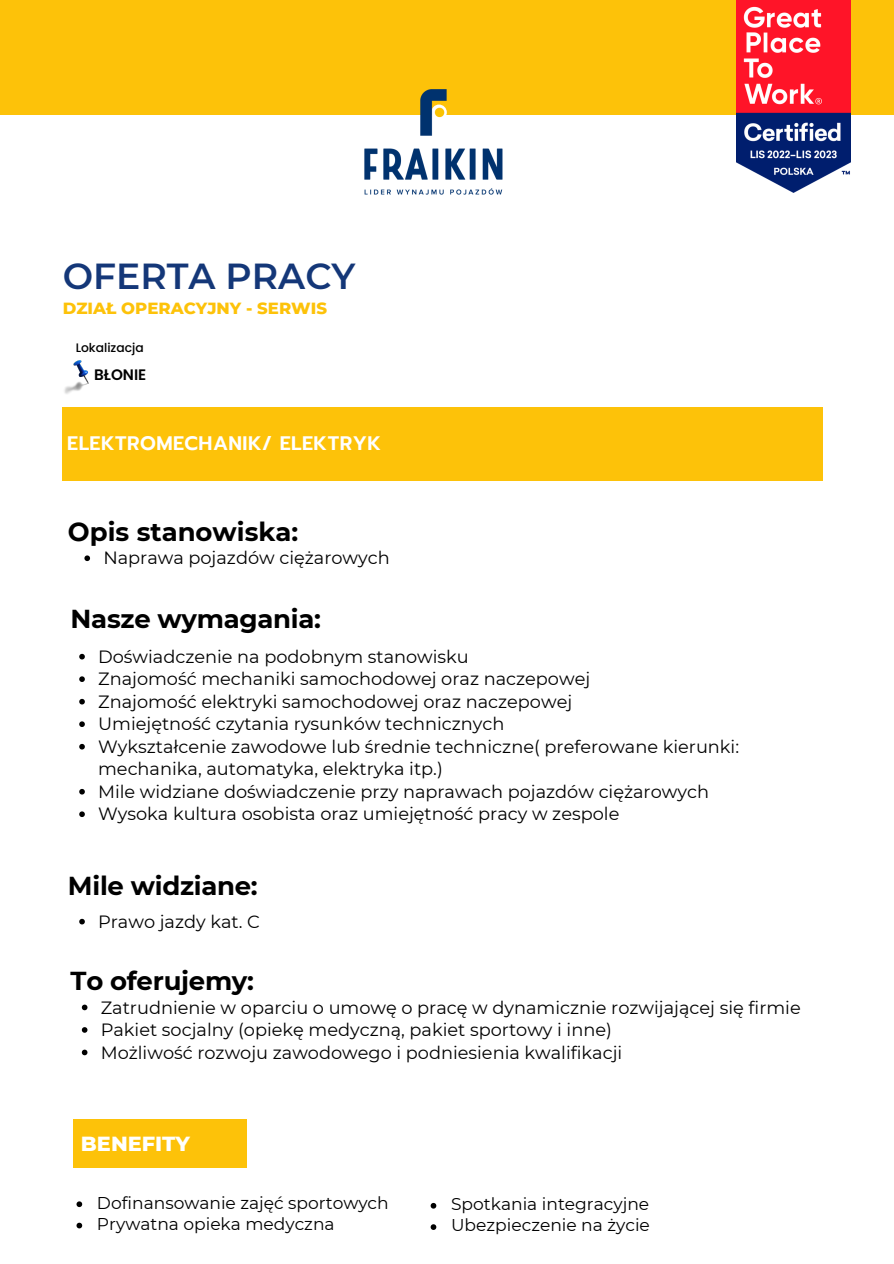
<style>
.page{position:relative;width:894px;height:1264px;background:#fff}
.page>*{position:absolute;margin:0;border:0;box-sizing:border-box;transform-origin:0 0}
.t1{font:600 36.15px "Montserrat";color:#143778}
.t2{font:700 25.95px "Montserrat";letter-spacing:-.01em;color:#000}
.t3{font:800 20.85px "Montserrat";color:#fff}
.t4{font:600 19.5px "Prompt";letter-spacing:.025em;color:#fff}
.t5{font:17.7px/22.5px "Montserrat";color:#000}
.t6{font:17.1px "Montserrat";color:#000}
.t7{font:800 16.5px "Montserrat";color:#fdc209}
.t8{font:600 15.15px "Poppins";color:#000}
.t9{font:500 12.3px "Poppins";color:#000}
</style>
<div class="page">
<div style="left:0;top:0;width:893px;height:114px;background:#fdc209"></div>
<div style="left:63px;top:407px;width:759px;height:74px;background:#fdc209"></div>
<img style="left:338px;top:89px;width:190px;height:106px">
<img style="left:736px;top:0;width:113px;height:192px">
<svg style="left:84px;top:555px;width:6px;height:6px"></svg>
<svg style="left:79px;top:654px;width:6px;height:5px"></svg>
<svg style="left:79px;top:676px;width:6px;height:6px"></svg>
<svg style="left:79px;top:699px;width:6px;height:5px"></svg>
<svg style="left:79px;top:721px;width:6px;height:6px"></svg>
<svg style="left:79px;top:744px;width:6px;height:5px"></svg>
<svg style="left:79px;top:789px;width:6px;height:5px"></svg>
<svg style="left:79px;top:811px;width:6px;height:6px"></svg>
<svg style="left:82px;top:1004px;width:5px;height:6px"></svg>
<svg style="left:82px;top:1027px;width:5px;height:5px"></svg>
<svg style="left:82px;top:1049px;width:5px;height:6px"></svg>
<img style="left:64px;top:360px;width:25px;height:34px">
<svg style="left:79px;top:918px;width:6px;height:6px"></svg>
<div style="left:73px;top:1119px;width:173px;height:48px;background:#fdc209"></div>
<svg style="left:76px;top:1201px;width:6px;height:5px"></svg>
<svg style="left:76px;top:1222px;width:6px;height:6px"></svg>
<svg style="left:430px;top:1202px;width:6px;height:6px"></svg>
<svg style="left:430px;top:1224px;width:6px;height:5px"></svg>
<p class="t1" style="left:63px;top:254px;width:294px">OFERTA PRACY</p>
<p class="t7" style="left:63px;top:298px;width:266px">DZIAŁ OPERACYJNY - SERWIS</p>
<h2 class="t9" style="left:76px;top:339px;width:69px">Lokalizacja</h2>
<p class="t8" style="left:94px;top:363px;width:54px">BŁONIE</p>
<p class="t4" style="left:67px;top:429px;width:315px">ELEKTROMECHANIK/ ELEKTRYK</p>
<p class="t2" style="left:68px;top:515px;width:232px">Opis stanowiska:</p>
<h4 class="t5" style="left:103px;top:547px;width:288px">Naprawa pojazdów ciężarowych</h4>
<p class="t2" style="left:71px;top:602px;width:252px">Nasze wymagania:</p>
<p class="t5" style="left:98px;top:645px;width:372px">Doświadczenie na podobnym stanowisku</p>
<p class="t5" style="left:98px;top:667px;width:493px">Znajomość mechaniki samochodowej oraz naczepowej</p>
<h6 class="t5" style="left:98px;top:690px;width:475px">Znajomość elektryki samochodowej oraz naczepowej</h6>
<h3 class="t5" style="left:98px;top:712px;width:408px">Umiejętność czytania rysunków technicznych</h3>
<h2 class="t5" style="left:98px;top:735px;width:642px">Wykształcenie zawodowe lub średnie techniczne( preferowane kierunki: mechanika, automatyka, elektryka itp.)</h2>
<p class="t5" style="left:98px;top:780px;width:612px">Mile widziane doświadczenie przy naprawach pojazdów ciężarowych</p>
<h2 class="t5" style="left:98px;top:802px;width:522px">Wysoka kultura osobista oraz umiejętność pracy w zespole</h2>
<p class="t2" style="left:68px;top:869px;width:191px">Mile widziane:</p>
<p class="t5" style="left:98px;top:910px;width:163px">Prawo jazdy kat. C</p>
<p class="t2" style="left:71px;top:964px;width:185px">To oferujemy:</p>
<p class="t5" style="left:101px;top:996px;width:701px">Zatrudnienie w oparciu o umowę o pracę w dynamicznie rozwijającej się firmie</p>
<p class="t5" style="left:101px;top:1018px;width:512px">Pakiet socjalny (opiekę medyczną, pakiet sportowy i inne)</p>
<h2 class="t5" style="left:101px;top:1041px;width:523px">Możliwość rozwoju zawodowego i podniesienia kwalifikacji</h2>
<h3 class="t3" style="left:81px;top:1130px;width:110px">BENEFITY</h3>
<p class="t6" style="left:97px;top:1191px;width:293px">Dofinansowanie zajęć sportowych</p>
<p class="t6" style="left:97px;top:1213px;width:239px">Prywatna opieka medyczna</p>
<p class="t6" style="left:451px;top:1193px;width:200px">Spotkania integracyjne</p>
<p class="t6" style="left:451px;top:1214px;width:200px">Ubezpieczenie na życie</p>
</div>
